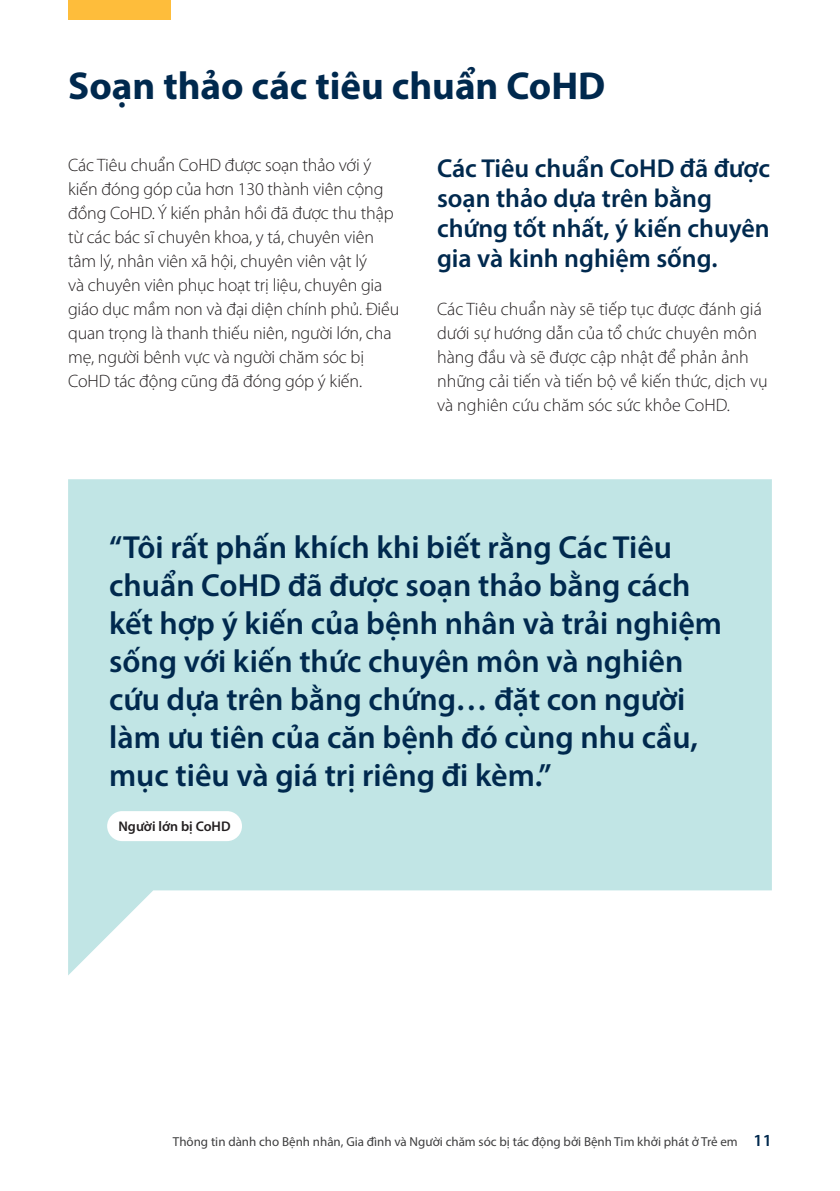
<style>
.page{position:relative;width:840px;height:1191px;background:#fff}
.page>*{position:absolute;margin:0;border:0;box-sizing:border-box;transform-origin:0 0}
.Summary_headings{font:700 39px "Myriad Pro";color:#00294e}
.Feature_block_quote__13_15pt{font:600 32px/38px "Myriad Pro";color:#00294e}
.Feature_block_quote__13_15pt-2{font:600 26px/30px "Myriad Pro";color:#00294e}
.Body_copy__9_12pt{font:300 18px/24px "Myriad Pro";letter-spacing:-.01em;color:#231f20}
.Body_copy__9_12pt-2{font:600 14px "Myriad Pro";color:#231f20}
.t1{font:13px "Myriad Pro";color:#3e3e3f}
.s1{font-weight:600;font-size:17px;color:#00294e}
</style>
<div class="page">
<div style="left:68px;top:0;width:102px;height:20px;background:#febd3b"></div>
<svg style="left:68px;top:479px;width:703px;height:496px;fill:#c1e5e5"></svg>
<div style="left:107px;top:811px;width:135px;height:30px;background:#fff;border-radius:15px"></div>
<p class="Summary_headings" style="left:68px;top:60px;width:538px">Soạn thảo các tiêu chuẩn CoHD</p>
<p class="Body_copy__9_12pt" style="left:68px;top:153px;width:332px">Các Tiêu chuẩn CoHD được soạn thảo với ý kiến đóng góp của hơn 130 thành viên cộng đồng CoHD. Ý kiến phản hồi đã được thu thập từ các bác sĩ chuyên khoa, y tá, chuyên viên tâm lý, nhân viên xã hội, chuyên viên vật lý<br>và chuyên viên phục hoạt trị liệu, chuyên gia giáo dục mầm non và đại diện chính phủ. Điều quan trọng là thanh thiếu niên, người lớn, cha mẹ, người bênh vực và người chăm sóc bị CoHD tác động cũng đã đóng góp ý kiến.</p>
<p class="Feature_block_quote__13_15pt-2" style="left:437px;top:152px;width:334px">Các Tiêu chuẩn CoHD đã được soạn thảo dựa trên bằng chứng tốt nhất, ý kiến chuyên gia và kinh nghiệm sống.</p>
<p class="Body_copy__9_12pt" style="left:437px;top:297px;width:332px">Các Tiêu chuẩn này sẽ tiếp tục được đánh giá dưới sự hướng dẫn của tổ chức chuyên môn hàng đầu và sẽ được cập nhật để phản ảnh những cải tiến và tiến bộ về kiến thức, dịch vụ và nghiên cứu chăm sóc sức khỏe CoHD.</p>
<p class="Feature_block_quote__13_15pt" style="left:109px;top:527px;width:614px">“Tôi rất phấn khích khi biết rằng Các Tiêu chuẩn CoHD đã được soạn thảo bằng cách kết hợp ý kiến của bệnh nhân và trải nghiệm sống với kiến thức chuyên môn và nghiên cứu dựa trên bằng chứng… đặt con người làm ưu tiên của căn bệnh đó cùng nhu cầu, mục tiêu và giá trị riêng đi kèm.”</p>
<p class="Body_copy__9_12pt-2" style="left:118px;top:817px;width:114px">Người lớn bị CoHD</p>
<p class="t1" style="left:173px;top:1133px;width:600px">Thông tin dành cho Bệnh nhân, Gia đình và Người chăm sóc bị tác động bởi Bệnh Tim khởi phát ở Trẻ em <span class="s1">11</span></p>
</div>
